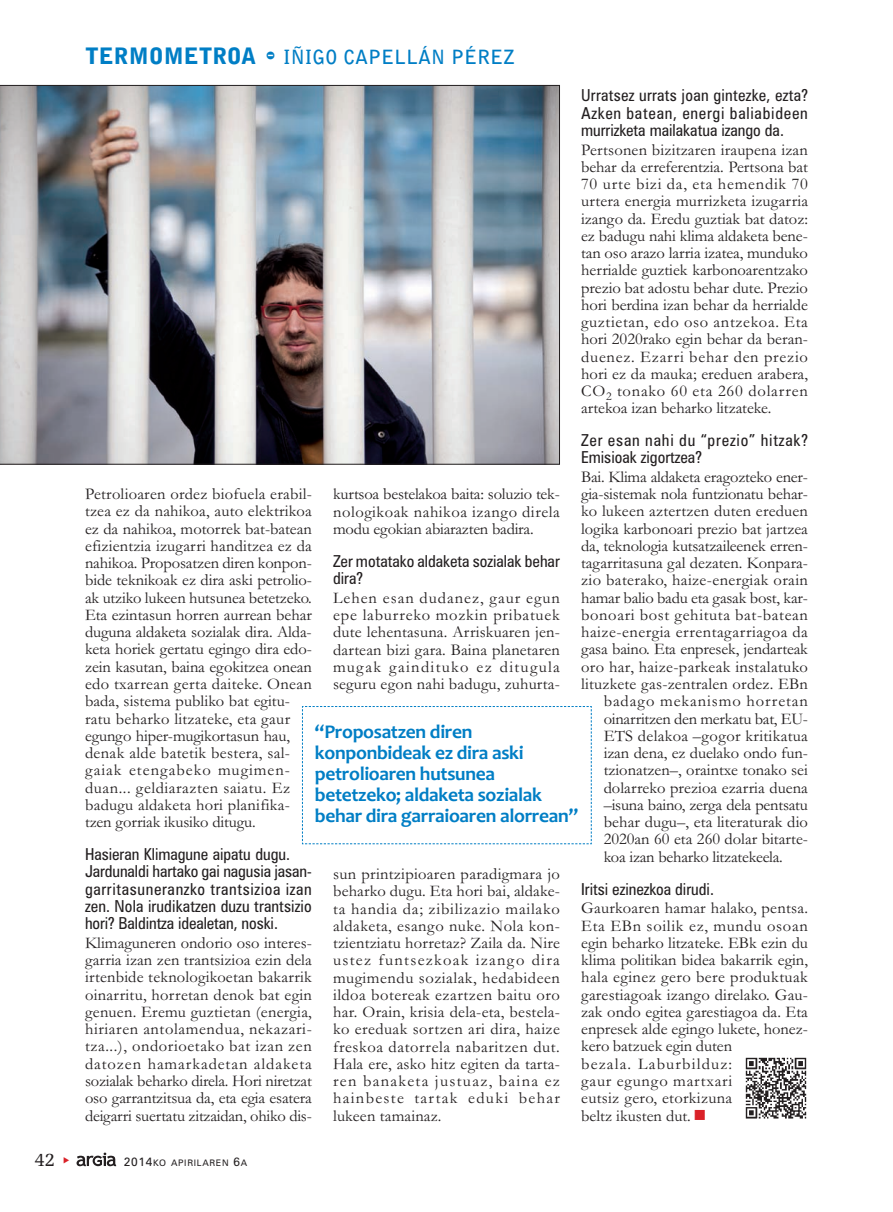
<style>
.page{position:relative;width:893px;height:1212px;background:#fff}
.page>*{position:absolute;margin:0;border:0;box-sizing:border-box;transform-origin:0 0}
.t1{font:700 19.5px/21px "Candara";letter-spacing:-.015em;color:#007ec5}
.t2{font:700 19.5px "Bell Gothic Std";color:#007ec5}
.t3{font:19.5px "Memoir";color:#231f20}
.t4{font:16.5px/17.2px "Garamond";color:#231f20;text-align:justify}
.t5{font:condensed 16.5px/17.2px "Zurich BT";color:#231f20}
.t6{font:16.5px "Garamond";letter-spacing:.02em;color:#231f20}
.t7{font:condensed 16.5px/17.2px "Zurich BT";letter-spacing:.05em;color:#231f20}
.t8{font:16.5px "Garamond";letter-spacing:.025em;color:#231f20}
.t9{font:16.5px "Garamond";letter-spacing:.03em;color:#231f20}
.t10{font:16.5px "Garamond";letter-spacing:.04em;color:#231f20}
.t11{font:16.5px "Garamond";letter-spacing:.055em;color:#231f20}
.t12{font:9px "Zurich BT";letter-spacing:.075em;color:#231f20}
.s1{font-weight:900;font-size:22.5px}
.s2{font-family:"Bodiac";font-weight:400;font-size:22.5px}
.s3{color:#da2128}
.s4{font-size:12px}
</style>
<div class="page">
<svg style="left:77px;top:1152px;width:39px;height:14px"></svg>
<svg style="left:302px;top:706px;width:290px;height:138px"></svg>
<img style="left:745px;top:1057px;width:62px;height:62px">
<img style="left:0;top:85px;width:560px;height:380px">
<p class="t2" style="left:85px;top:46px;width:431px"><span class="s1">TERMOMETROA</span> <span class="s2">-</span> IÑIGO CAPELLÁN PÉREZ</p>
<p class="t5" style="left:581px;top:88px;width:228px;text-align:justify">Urratsez urrats joan gintezke, ezta?<br>Azken batean, energi baliabideen murrizketa mailakatua izango da.</p>
<p class="t4" style="left:581px;top:143px;width:228px">Pertsonen bizitzaren iraupena izan behar da erreferentzia. Pertsona bat 70 urte bizi da, eta hemendik 70 urtera energia murrizketa izugarria izango da. Eredu guztiak bat datoz: ez badugu nahi klima aldaketa bene&shy;tan oso arazo larria izatea, munduko herrialde guztiek karbonoarentzako prezio bat adostu behar dute. Prezio hori berdina izan behar da herrialde guztietan, edo oso antzekoa. Eta hori 2020rako egin behar da beran&shy;duenez. Ezarri behar den prezio hori ez da mauka; ereduen arabera, CO<sub>2</sub> tonako 60 eta 260 dolarren artekoa izan beharko litzateke.</p>
<p class="t7" style="left:581px;top:433px;width:228px">Zer esan nahi du “prezio” hitzak?<br>Emisioak zigortzea?</p>
<p class="t4" style="left:581px;top:470px;width:228px">Bai. Klima aldaketa eragozteko ener-</p>
<p class="t4" style="left:581px;top:487px;width:228px">gia-sistemak nola funtzionatu behar-</p>
<p class="t4" style="left:581px;top:504px;width:228px">ko lukeen aztertzen duten ereduen</p>
<p class="t4" style="left:581px;top:522px;width:228px">logika karbonoari prezio bat jartzea</p>
<p class="t4" style="left:581px;top:539px;width:228px">da, teknologia kutsatzaileenek erren-</p>
<p class="t4" style="left:581px;top:556px;width:228px">tagarritasuna gal dezaten. Konpara-</p>
<p class="t8" style="left:581px;top:574px;width:228px">zio baterako, haize-energiak orain</p>
<p class="t4" style="left:581px;top:591px;width:228px">hamar balio badu eta gasak bost, kar-</p>
<p class="t10" style="left:581px;top:609px;width:228px">bonoari bost gehituta bat-batean</p>
<p class="t9" style="left:581px;top:626px;width:228px">haize-energia errentagarriagoa da</p>
<p class="t4" style="left:581px;top:642px;width:228px">gasa baino. Eta enpresek, jendarteak</p>
<p class="t6" style="left:581px;top:661px;width:228px">oro har, haize-parkeak instalatuko</p>
<p class="t4" style="left:581px;top:677px;width:228px">lituzkete gas-zentralen ordez. EBn</p>
<p class="t11" style="left:604px;top:695px;width:206px">badago mekanismo horretan</p>
<p class="t4" style="left:604px;top:711px;width:206px">oinarritzen den merkatu bat, EU-</p>
<p class="t6" style="left:604px;top:730px;width:206px">ETS delakoa –gogor kritikatua</p>
<p class="t4" style="left:604px;top:746px;width:206px">izan dena, ez duelako ondo fun-</p>
<p class="t4" style="left:604px;top:763px;width:206px">tzionatzen–, oraintxe tonako sei</p>
<p class="t4" style="left:604px;top:781px;width:206px">dolarreko prezioa ezarria duena</p>
<p class="t4" style="left:604px;top:798px;width:206px">–isuna baino, zerga dela pentsatu</p>
<p class="t4" style="left:604px;top:815px;width:206px">behar dugu–, eta literaturak dio</p>
<p class="t4" style="left:604px;top:832px;width:206px">2020an 60 eta 260 dolar bitarte-</p>
<p class="t4" style="left:604px;top:850px;width:181px">koa izan beharko litzatekeela.</p>
<p class="t5" style="left:581px;top:882px;width:134px">Iritsi ezinezkoa dirudi.</p>
<p class="t4" style="left:581px;top:901px;width:228px;text-align:left">Gaurkoaren hamar halako, pentsa.<br>Eta EBn soilik ez, mundu osoan egin beharko litzateke. EBk ezin du klima politikan bidea bakarrik egin, hala eginez gero bere produktuak garestiagoak izango direlako. Gau&shy;zak ondo egitea garestiagoa da. Eta enpresek alde egingo lukete, honez&shy;kero batzuek egin duten<br>bezala. Laburbilduz:<br>gaur egungo martxari<br>eutsiz gero, etorkizuna<br>beltz ikusten dut. <span class="s3">■</span></p>
<p class="t4" style="left:85px;top:487px;width:228px;text-align:left">Petrolioaren ordez biofuela erabil&shy;tzea ez da nahikoa, auto elektrikoa ez da nahikoa, motorrek bat-batean efizientzia izugarri handitzea ez da nahikoa. Proposatzen diren konpon&shy;bide teknikoak ez dira aski petrolio&shy;ak utziko lukeen hutsunea betetzeko.<br>Eta ezintasun horren aurrean behar duguna aldaketa sozialak dira. Alda&shy;keta horiek gertatu egingo dira edo&shy;zein kasutan, baina egokitzea onean edo txarrean gerta daiteke. Onean bada, sistema publiko bat egitu&shy;ratu beharko litzateke, eta gaur egungo hiper-mugikortasun hau, denak alde batetik bestera, sal&shy;gaiak etengabeko mugimen&shy;duan... geldiarazten saiatu. Ez badugu aldaketa hori planifika&shy;tzen gorriak ikusiko ditugu.</p>
<p class="t5" style="left:85px;top:847px;width:228px">Hasieran Klimagune aipatu dugu.<br>Jardunaldi hartako gai nagusia jasan&shy;garritasuneranzko trantsizioa izan zen. Nola irudikatzen duzu trantsizio hori? Baldintza idealetan, noski.</p>
<p class="t4" style="left:85px;top:936px;width:228px">Klimaguneren ondorio oso interes&shy;garria izan zen trantsizioa ezin dela irtenbide teknologikoetan bakarrik oinarritu, horretan denok bat egin genuen. Eremu guztietan (energia, hiriaren antolamendua, nekazari&shy;tza...), ondorioetako bat izan zen datozen hamarkadetan aldaketa sozialak beharko direla. Hori niretzat oso garrantzitsua da, eta egia esatera deigarri suertatu zitzaidan, ohiko dis-</p>
<p class="t4" style="left:333px;top:487px;width:228px">kurtsoa bestelakoa baita: soluzio tek&shy;nologikoak nahikoa izango direla modu egokian abiarazten badira.</p>
<p class="t5" style="left:333px;top:554px;width:228px">Zer motatako aldaketa sozialak behar dira?</p>
<p class="t4" style="left:333px;top:591px;width:228px">Lehen esan dudanez, gaur egun epe laburreko mozkin pribatuek dute lehentasuna. Arriskuaren jen&shy;dartean bizi gara. Baina planetaren mugak gaindituko ez ditugula seguru egon nahi badugu, zuhurta-</p>
<p class="t1" style="left:315px;top:723px;width:265px">“Proposatzen diren konponbideak ez dira aski petrolioaren hutsunea betetzeko; aldaketa sozialak behar dira garraioaren alorrean”</p>
<p class="t4" style="left:333px;top:867px;width:228px">sun printzipioaren paradigmara jo beharko dugu. Eta hori bai, aldake&shy;ta handia da; zibilizazio mailako aldaketa, esango nuke. Nola kon&shy;tzientziatu horretaz? Zaila da. Nire ustez funtsezkoak izango dira mugimendu sozialak, hedabideen ildoa botereak ezartzen baitu oro har. Orain, krisia dela-eta, bestela&shy;ko ereduak sortzen ari dira, haize freskoa datorrela nabaritzen dut.<br>Hala ere, asko hitz egiten da tarta&shy;ren banaketa justuaz, baina ez hainbeste tartak eduki behar lukeen tamainaz.</p>
<p class="t3" style="left:35px;top:1147px;width:22px">42</p>
<p class="t12" style="left:124px;top:1160px;width:125px"><span class="s4">2014</span>KO APIRILAREN <span class="s4">6</span>A</p>
</div>
